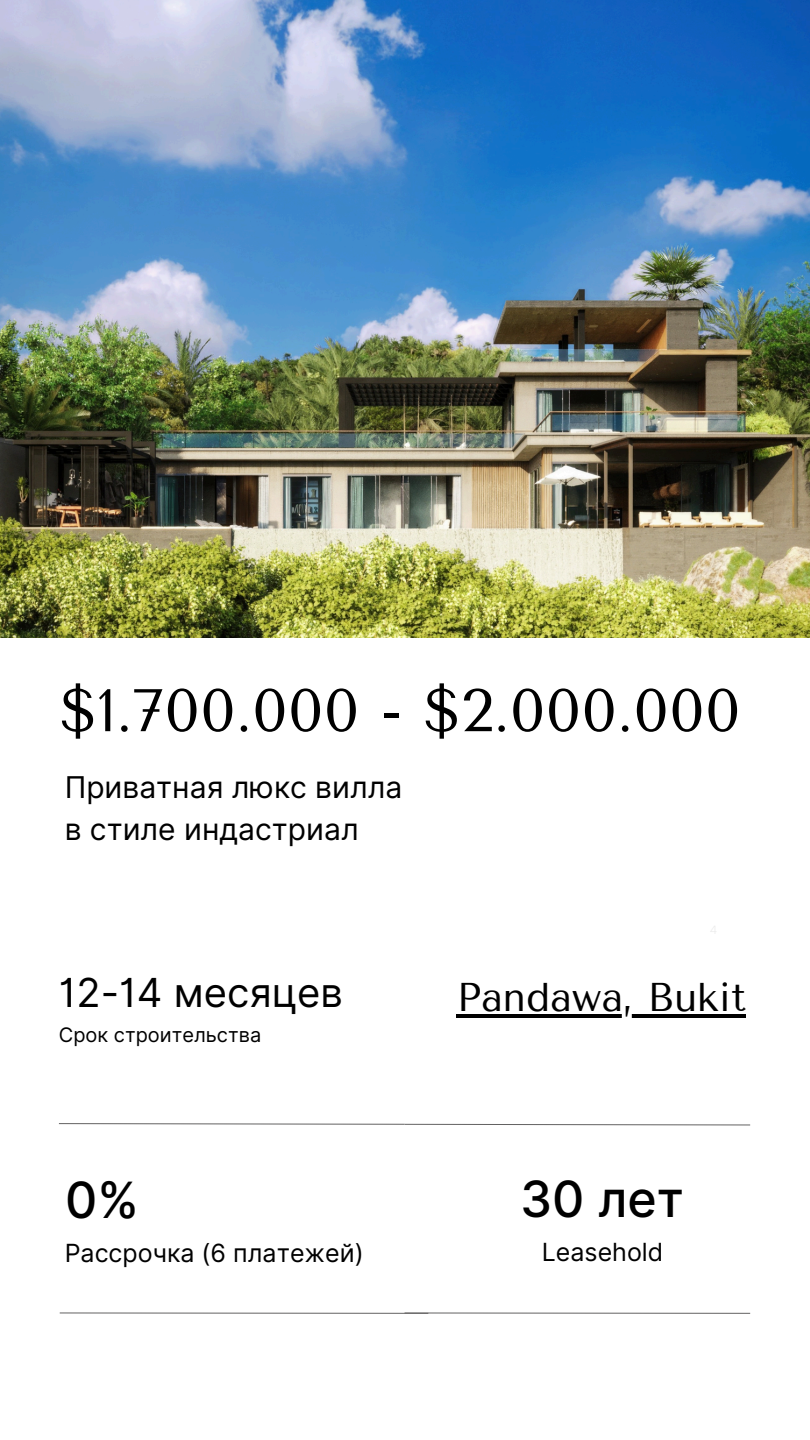
<style>
.page{position:relative;width:810px;height:1440px;background:#fff}
.page>*{position:absolute;margin:0;border:0;box-sizing:border-box;transform-origin:0 0}
.t1{font:60px "Tenor Sans";color:#000}
.t2{font:500 50px "Inter";color:#000}
.t3{font:40px "Tenor Sans";color:#000}
.t4{font:40px "Inter";color:#000}
.t5{font:30px/42px "Inter";color:#000}
.t6{font:25px "Inter";color:#000}
.t7{font:20px "Inter";color:#000}
</style>
<div class="page">
<img style="left:0;top:0;width:810px;height:638px">
<hr style="left:457px;top:1014px;width:289px;height:3px;background:#000">
<svg style="left:59px;top:1123px;width:692px;height:3px"></svg>
<svg style="left:59px;top:1312px;width:692px;height:2px"></svg>
<h4 class="t1" style="left:60px;top:676px;width:682px">$1.700.000 - $2.000.000</h4>
<h3 class="t5" style="left:65px;top:766px;width:339px">Приватная люкс вилла в стиле индастриал</h3>
<h3 class="t4" style="left:59px;top:968px;width:286px">12-14 месяцев</h3>
<p class="t7" style="left:59px;top:1023px;width:204px">Срок строительства</p>
<p class="t3" style="left:457px;top:975px;width:291px">Pandawa, Bukit</p>
<h5 class="t2" style="left:65px;top:1169px;width:75px">0%</h5>
<h2 class="t2" style="left:520px;top:1169px;width:165px">30 лет</h2>
<h5 class="t6" style="left:542px;top:1237px;width:123px">Leasehold</h5>
<h2 class="t6" style="left:65px;top:1238px;width:301px">Рассрочка (6 платежей)</h2>
</div>
